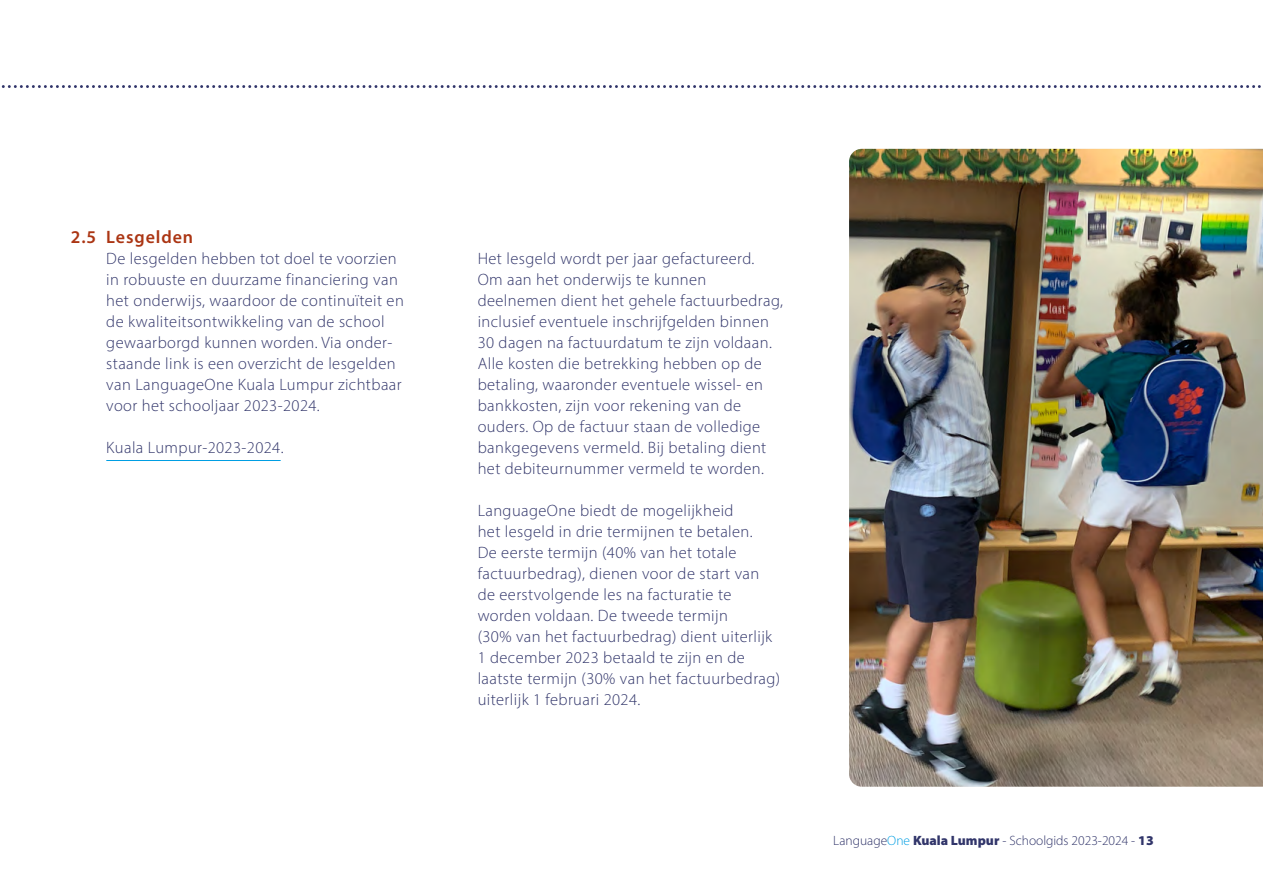
<style>
.page{position:relative;width:1263px;height:893px;background:#fff}
.page>*{position:absolute;margin:0;border:0;box-sizing:border-box;transform-origin:0 0}
.t1{font:600 18px "Myriad Pro";letter-spacing:.05em;color:#ab3513}
.t2{font:300 16.5px/21px "Myriad Pro";letter-spacing:.025em;color:#31356a}
.t3{font:300 13.5px "Myriad Pro";color:#31356a}
.s1{color:#009ee3}
.s2{font-weight:900}
</style>
<div class="page">
<svg style="left:1px;top:85px;width:1259px;height:3px"></svg>
<img style="left:849px;top:149px;width:414px;height:638px">
<hr style="left:106px;top:460px;width:175px;height:1px;background:#009ee3">
<p class="t1" style="left:71px;top:226px;width:27px">2.5</p>
<p class="t1" style="left:106px;top:226px;width:88px">Lesgelden</p>
<p class="t2" style="left:106px;top:248px;width:299px">De lesgelden hebben tot doel te voorzien in robuuste en duurzame financiering van het onderwijs, waardoor de continuïteit en de kwaliteitsontwikkeling van de school gewaarborgd kunnen worden. Via onder&shy;staande link is een overzicht de lesgelden van LanguageOne Kuala Lumpur zichtbaar voor het schooljaar 2023-2024.</p>
<p class="t2" style="left:106px;top:437px;width:179px">Kuala Lumpur-2023-2024.</p>
<p class="t2" style="left:478px;top:248px;width:307px">Het lesgeld wordt per jaar gefactureerd.<br>Om aan het onderwijs te kunnen deelnemen dient het gehele factuurbedrag, inclusief eventuele inschrijfgelden binnen 30 dagen na factuurdatum te zijn voldaan.<br>Alle kosten die betrekking hebben op de betaling, waaronder eventuele wissel- en bankkosten, zijn voor rekening van de ouders. Op de factuur staan de volledige bankgegevens vermeld. Bij betaling dient het debiteurnummer vermeld te worden.</p>
<p class="t2" style="left:478px;top:500px;width:304px">LanguageOne biedt de mogelijkheid<br>het lesgeld in drie termijnen te betalen.<br>De eerste termijn (40% van het totale factuurbedrag), dienen voor de start van de eerstvolgende les na facturatie te worden voldaan. De tweede termijn<br>(30% van het factuurbedrag) dient uiterlijk 1 december 2023 betaald te zijn en de laatste termijn (30% van het factuurbedrag) uiterlijk 1 februari 2024.</p>
<p class="t3" style="left:833px;top:832px;width:322px">Language<span class="s1">One</span> <span class="s2">Kuala Lumpur</span> - Schoolgids 2023-2024 - <span class="s2">13</span></p>
</div>
